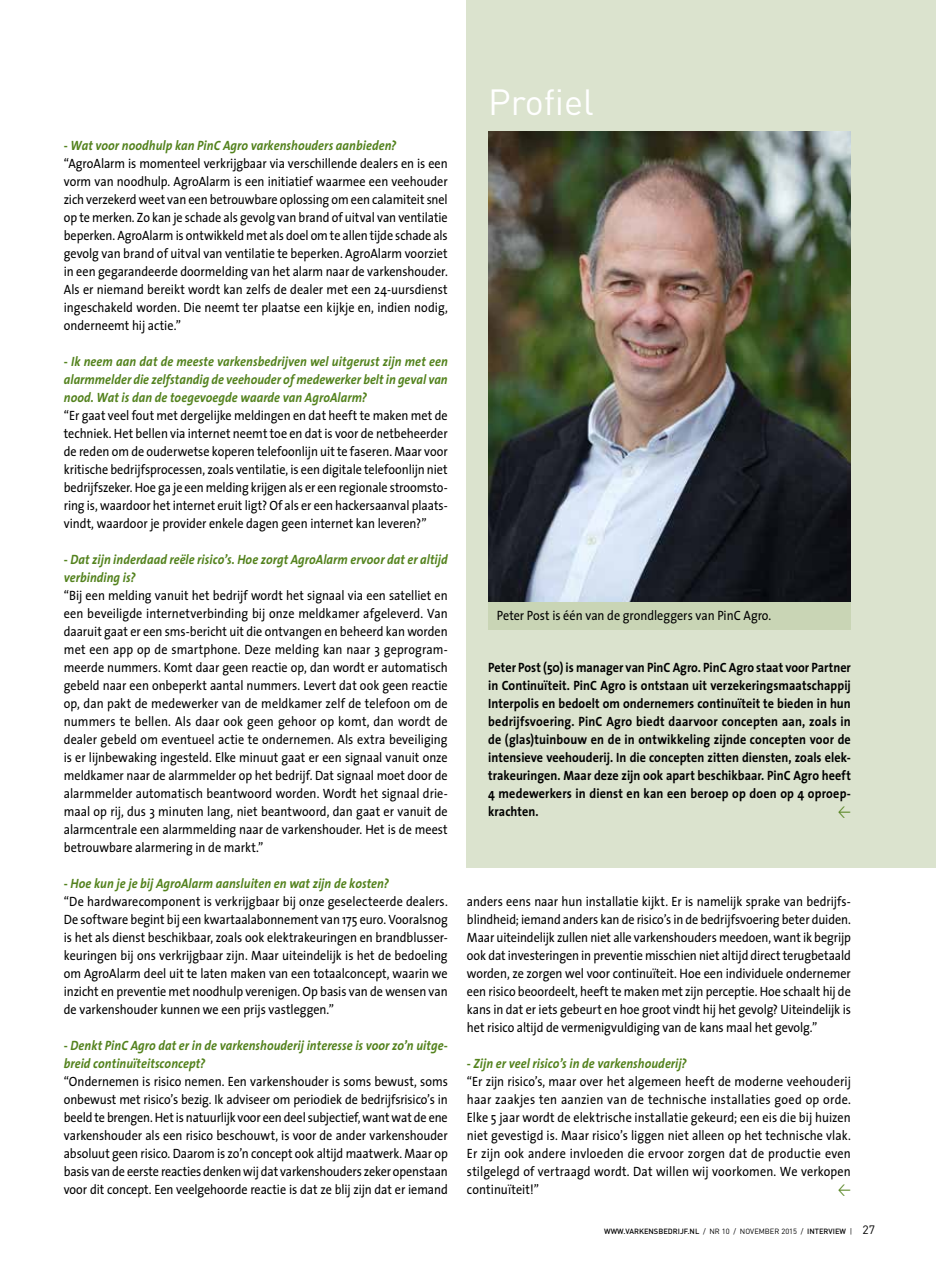
<style>
.page{position:relative;width:936px;height:1263px;background:#fff}
.page>*{position:absolute;margin:0;border:0;box-sizing:border-box;transform-origin:0 0}
.t1{font:36px "DIN";color:#fff}
.t2{font:14.25px "DIN Regular Alternate";color:#53821d;scale:.9 1}
.t3{font:13.5px/18px "The Sans";color:#000;text-align:justify;scale:.9 1}
.t4{font:italic 700 13.5px/18px "The Sans";letter-spacing:.005em;color:#53821d;scale:.9 1}
.t5{font:700 13.5px/18px "The Sans";letter-spacing:.015em;color:#000;text-align:justify;scale:.9 1}
.t6{font:500 7.5px "DIN";color:#000}
.s1{font-weight:400}
.s2{font-weight:400;font-size:12px}
</style>
<div class="page">
<div style="left:467px;top:0;width:468px;height:868px;background:#dbe3ce"></div>
<img style="left:488px;top:132px;width:362px;height:470px">
<div style="left:488px;top:602px;width:362px;height:27px;background:#c9d5b5"></div>
<p class="t4" style="left:64px;top:136px;width:371px">- Wat voor noodhulp kan PinC Agro varkenshouders aanbieden?</p>
<p class="t3" style="left:64px;top:154px;width:428px">“AgroAlarm is momenteel verkrijgbaar via verschillende dealers en is een vorm van noodhulp. AgroAlarm is een initiatief waarmee een veehouder zich verzekerd weet van een betrouwbare oplossing om een calamiteit snel op te merken. Zo kan je schade als gevolg van brand of uitval van ventilatie beperken. AgroAlarm is ontwikkeld met als doel om te allen tijde schade als gevolg van brand of uitval van ventilatie te beperken. AgroAlarm voorziet in een gegarandeerde doormelding van het alarm naar de varkenshouder.<br>Als er niemand bereikt wordt kan zelfs de dealer met een 24-uursdienst ingeschakeld worden. Die neemt ter plaatse een kijkje en, indien nodig, onderneemt hij actie.”</p>
<p class="t4" style="left:64px;top:352px;width:428px;text-align:justify">- Ik neem aan dat de meeste varkensbedrijven wel uitgerust zijn met een alarmmelder die zelfstandig de veehouder of medewerker belt in geval van nood. Wat is dan de toegevoegde waarde van AgroAlarm?</p>
<p class="t3" style="left:64px;top:406px;width:428px">“Er gaat veel fout met dergelijke meldingen en dat heeft te maken met de techniek. Het bellen via internet neemt toe en dat is voor de netbeheerder de reden om de ouderwetse koperen telefoonlijn uit te faseren. Maar voor kritische bedrijfsprocessen, zoals ventilatie, is een digitale telefoonlijn niet bedrijfszeker. Hoe ga je een melding krijgen als er een regionale stroomsto&shy;ring is, waardoor het internet eruit ligt? Of als er een hackersaanval plaats&shy;vindt, waardoor je provider enkele dagen geen internet kan leveren?”</p>
<p class="t4" style="left:64px;top:550px;width:428px">- Dat zijn inderdaad reële risico’s. Hoe zorgt AgroAlarm ervoor dat er altijd verbinding is?</p>
<p class="t3" style="left:64px;top:586px;width:428px">“Bij een melding vanuit het bedrijf wordt het signaal via een satelliet en een beveiligde internetverbinding bij onze meldkamer afgeleverd. Van daaruit gaat er een sms-bericht uit die ontvangen en beheerd kan worden met een app op de smartphone. Deze melding kan naar 3 geprogram&shy;meerde nummers. Komt daar geen reactie op, dan wordt er automatisch gebeld naar een onbeperkt aantal nummers. Levert dat ook geen reactie op, dan pakt de medewerker van de meldkamer zelf de telefoon om de nummers te bellen. Als daar ook geen gehoor op komt, dan wordt de dealer gebeld om eventueel actie te ondernemen. Als extra beveiliging is er lijnbewaking ingesteld. Elke minuut gaat er een signaal vanuit onze meldkamer naar de alarmmelder op het bedrijf. Dat signaal moet door de alarmmelder automatisch beantwoord worden. Wordt het signaal drie&shy;maal op rij, dus 3 minuten lang, niet beantwoord, dan gaat er vanuit de alarmcentrale een alarmmelding naar de varkenshouder. Het is de meest betrouwbare alarmering in de markt.”</p>
<p class="t4" style="left:64px;top:874px;width:363px">- Hoe kun je je bij AgroAlarm aansluiten en wat zijn de kosten?</p>
<p class="t3" style="left:64px;top:892px;width:428px">“De hardwarecomponent is verkrijgbaar bij onze geselecteerde dealers.<br>De software begint bij een kwartaalabonnement van 175 euro. Vooralsnog is het als dienst beschikbaar, zoals ook elektrakeuringen en brandblusser&shy;keuringen bij ons verkrijgbaar zijn. Maar uiteindelijk is het de bedoeling om AgroAlarm deel uit te laten maken van een totaalconcept, waarin we inzicht en preventie met noodhulp verenigen. Op basis van de wensen van de varkenshouder kunnen we een prijs vastleggen.”</p>
<p class="t4" style="left:64px;top:1036px;width:428px">- Denkt PinC Agro dat er in de varkenshouderij interesse is voor zo’n uitge&shy;breid continuïteitsconcept?</p>
<p class="t3" style="left:64px;top:1072px;width:428px">“Ondernemen is risico nemen. Een varkenshouder is soms bewust, soms onbewust met risico’s bezig. Ik adviseer om periodiek de bedrijfsrisico’s in beeld te brengen. Het is natuurlijk voor een deel subjectief, want wat de ene varkenshouder als een risico beschouwt, is voor de ander varkenshouder absoluut geen risico. Daarom is zo’n concept ook altijd maatwerk. Maar op basis van de eerste reacties denken wij dat varkenshouders zeker openstaan voor dit concept. Een veelgehoorde reactie is dat ze blij zijn dat er iemand</p>
<h1 class="t1" style="left:488px;top:81px;width:107px">Profiel</h1>
<p class="t3" style="left:496px;top:606px;width:306px">Peter Post is één van de grondleggers van PinC Agro.</p>
<p class="t5" style="left:488px;top:658px;width:404px">Peter Post (50) is manager van PinC Agro. PinC Agro staat voor Partner in Continuïteit. PinC Agro is ontstaan uit verzekeringsmaatschappij Interpolis en bedoelt om ondernemers continuïteit te bieden in hun bedrijfsvoering. PinC Agro biedt daarvoor concepten aan, zoals in de (glas)tuinbouw en de in ontwikkeling zijnde concepten voor de intensieve veehouderij. In die concepten zitten diensten, zoals elek&shy;trakeuringen. Maar deze zijn ook apart beschikbaar. PinC Agro heeft 4 medewerkers in dienst en kan een beroep op doen op 4 oproep&shy;krachten.</p>
<p class="t2" style="left:837px;top:801px;width:16px">&lt;</p>
<p class="t3" style="left:467px;top:892px;width:428px">anders eens naar hun installatie kijkt. Er is namelijk sprake van bedrijfs&shy;blindheid; iemand anders kan de risico’s in de bedrijfsvoering beter duiden.<br>Maar uiteindelijk zullen niet alle varkenshouders meedoen, want ik begrijp ook dat investeringen in preventie misschien niet altijd direct terugbetaald worden, ze zorgen wel voor continuïteit. Hoe een individuele ondernemer een risico beoordeelt, heeft te maken met zijn perceptie. Hoe schaalt hij de kans in dat er iets gebeurt en hoe groot vindt hij het gevolg? Uiteindelijk is het risico altijd de vermenigvuldiging van de kans maal het gevolg.”</p>
<p class="t4" style="left:467px;top:1054px;width:246px">- Zijn er veel risico’s in de varkenshouderij?</p>
<p class="t3" style="left:467px;top:1072px;width:428px">“Er zijn risico’s, maar over het algemeen heeft de moderne veehouderij haar zaakjes ten aanzien van de technische installaties goed op orde.<br>Elke 5 jaar wordt de elektrische installatie gekeurd; een eis die bij huizen niet gevestigd is. Maar risico’s liggen niet alleen op het technische vlak.<br>Er zijn ook andere invloeden die ervoor zorgen dat de productie even stilgelegd of vertraagd wordt. Dat willen wij voorkomen. We verkopen continuïteit!”</p>
<p class="t2" style="left:837px;top:1179px;width:16px">&lt;</p>
<p class="t6" style="left:604px;top:1226px;width:272px">WWW.VARKENSBEDRIJF.NL <span class="s1">/ NR 10 / NOVEMBER 2015 /</span> INTERVIEW <span class="s1">|</span> <span class="s2">27</span></p>
</div>
